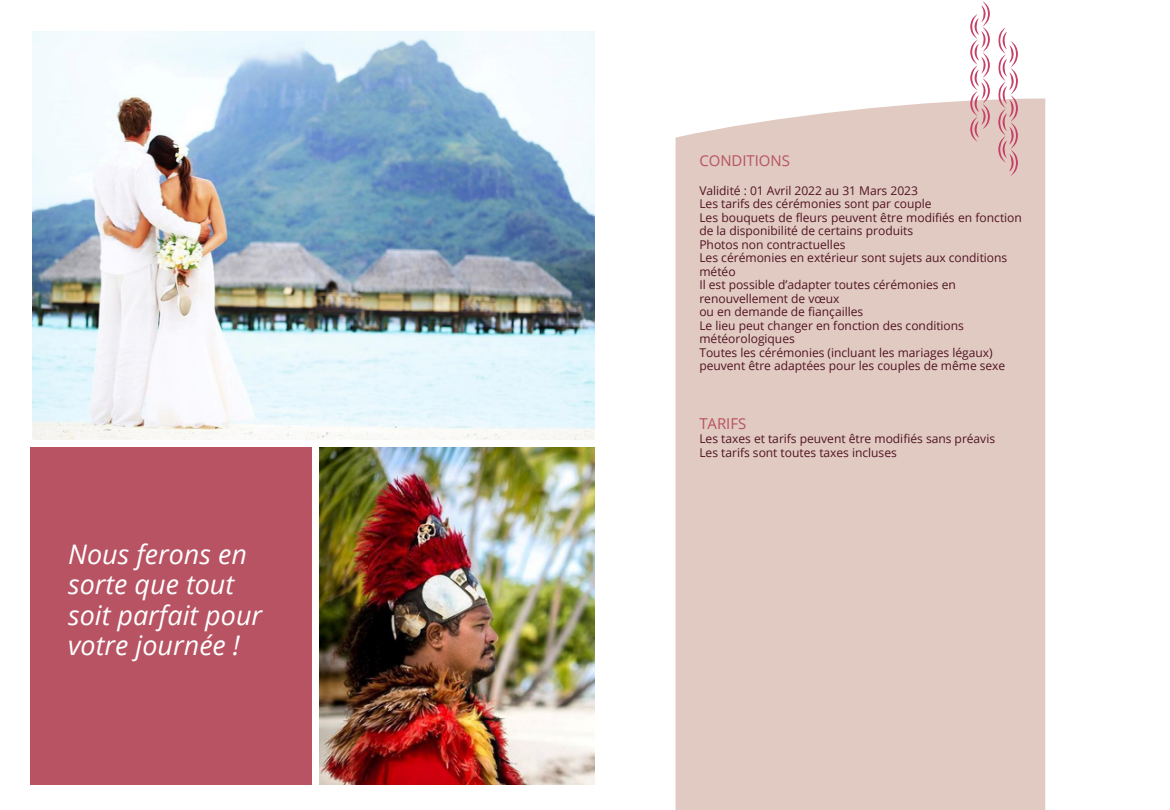
<style>
.page{position:relative;width:1170px;height:810px;background:#fff}
.page>*{position:absolute;margin:0;border:0;box-sizing:border-box;transform-origin:0 0}
.t1{font:italic 27px/30.3px "Open Sans";color:#fff}
.t2{font:15px "Open Sans";color:#b85363}
.t3{font:12.15px/13.5px "Open Sans";color:#521424}
.t4{font:12px/13.5px "Open Sans";color:#521424}
</style>
<div class="page">
<div style="left:31px;top:447px;width:281px;height:338px;background:#b85363"></div>
<div style="left:676px;top:98px;width:369px;height:712px;background:#e0cac1"></div>
<svg style="left:998px;top:28px;width:20px;height:148px"></svg>
<svg style="left:970px;top:1px;width:20px;height:141px"></svg>
<img style="left:32px;top:32px;width:563px;height:407px">
<img style="left:320px;top:447px;width:274px;height:338px">
<p class="t1" style="left:68px;top:538px;width:196px">Nous ferons en sorte que tout soit parfait pour votre journée !</p>
<p class="t2" style="left:699px;top:150px;width:92px">CONDITIONS</p>
<p class="t4" style="left:699px;top:183px;width:220px">Validité : 01 Avril 2022 au 31 Mars 2023</p>
<p class="t4" style="left:699px;top:197px;width:234px">Les tarifs des cérémonies sont par couple</p>
<p class="t4" style="left:699px;top:210px;width:324px">Les bouquets de fleurs peuvent être modifiés en fonction de la disponibilité de certains produits</p>
<p class="t4" style="left:699px;top:237px;width:148px">Photos non contractuelles</p>
<p class="t3" style="left:699px;top:251px;width:310px">Les cérémonies en extérieur sont sujets aux conditions météo</p>
<p class="t4" style="left:699px;top:278px;width:258px">Il est possible d’adapter toutes cérémonies en renouvellement de vœux</p>
<p class="t4" style="left:699px;top:305px;width:165px">ou en demande de fiançailles</p>
<p class="t4" style="left:699px;top:318px;width:266px">Le lieu peut changer en fonction des conditions météorologiques</p>
<p class="t4" style="left:699px;top:345px;width:307px">Toutes les cérémonies (incluant les mariages légaux) peuvent être adaptées pour les couples de même sexe</p>
<p class="t2" style="left:699px;top:413px;width:48px">TARIFS</p>
<p class="t4" style="left:699px;top:432px;width:297px">Les taxes et tarifs peuvent être modifiés sans préavis<br>Les tarifs sont toutes taxes incluses</p>
</div>
